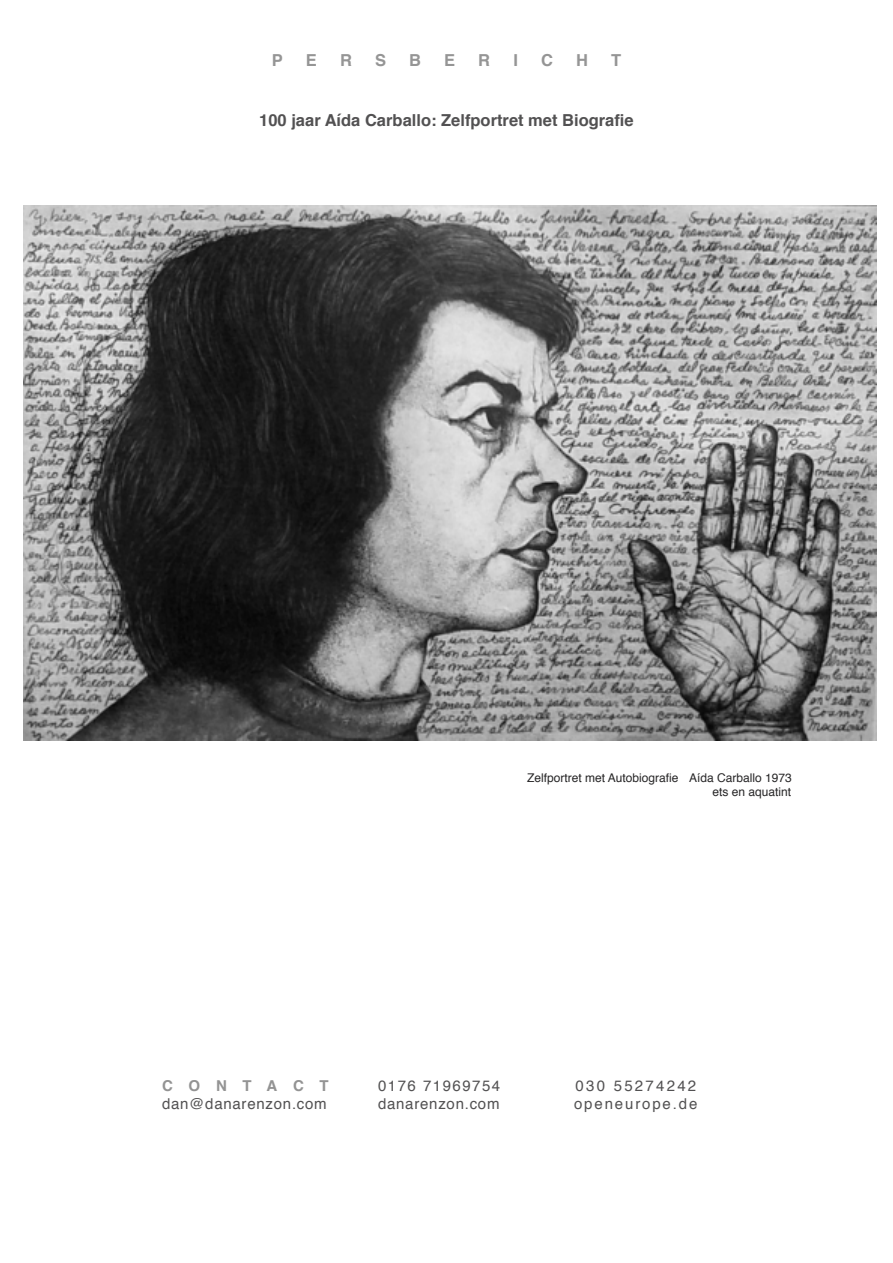
<style>
.page{position:relative;width:893px;height:1263px;background:#fff}
.page>*{position:absolute;margin:0;border:0;box-sizing:border-box;transform-origin:0 0}
.t1{font:700 16.5px "Helvetica";color:#525152}
.t2{font:700 16.5px "Helvetica";color:#959595}
.t3{font:15px "Helvetica";letter-spacing:.05em;color:#525152}
.t4{font:15px "Helvetica";letter-spacing:.125em;color:#525152}
.t5{font:15px "Helvetica";letter-spacing:.1em;color:#525152}
.t6{font:15px "Helvetica";letter-spacing:.15em;color:#525152}
.t7{font:700 15px "Helvetica";letter-spacing:1.05em;color:#939393}
.t8{font:12px/14.4px "Helvetica";color:#272627;text-align:right}
</style>
<div class="page">
<img style="left:24px;top:205px;width:852px;height:535px">
<h1 class="t2" style="left:272px;top:54px;width:13px">P</h1>
<h1 class="t2" style="left:306px;top:54px;width:13px">E</h1>
<h1 class="t2" style="left:340px;top:54px;width:13px">R</h1>
<h1 class="t2" style="left:375px;top:54px;width:13px">S</h1>
<h1 class="t2" style="left:409px;top:54px;width:13px">B</h1>
<h1 class="t2" style="left:444px;top:54px;width:13px">E</h1>
<h1 class="t2" style="left:478px;top:54px;width:13px">R</h1>
<h1 class="t2" style="left:513px;top:54px;width:6px">I</h1>
<h1 class="t2" style="left:541px;top:54px;width:13px">C</h1>
<h1 class="t2" style="left:576px;top:54px;width:13px">H</h1>
<h1 class="t2" style="left:611px;top:54px;width:12px">T</h1>
<h1 class="t1" style="left:259px;top:113px;width:376px">100 jaar Aída Carballo: Zelfportret met Biografie</h1>
<p class="t8" style="left:527px;top:771px;width:266px">Zelfportret met Autobiografie Aída Carballo 1973 ets en aquatint</p>
<p class="t7" style="left:162px;top:1080px;width:168px">CONTACT</p>
<p class="t5" style="left:378px;top:1080px;width:124px">0176 71969754</p>
<p class="t6" style="left:576px;top:1080px;width:122px">030 55274242</p>
<p class="t3" style="left:162px;top:1098px;width:166px">dan@danarenzon.com</p>
<p class="t3" style="left:378px;top:1098px;width:123px">danarenzon.com</p>
<p class="t4" style="left:574px;top:1098px;width:125px">openeurope.de</p>
</div>
